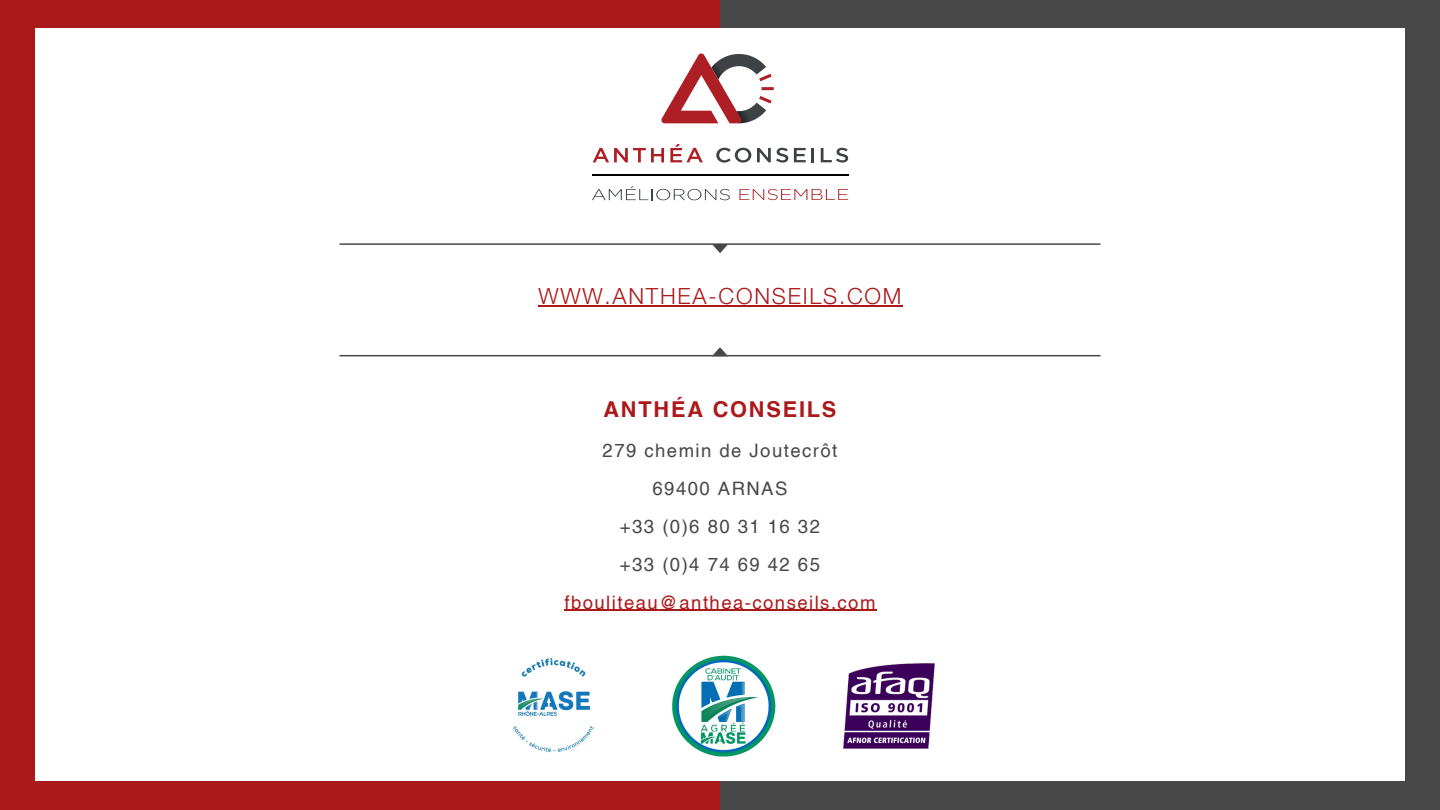
<style>
.page{position:relative;width:1440px;height:810px;background:#fff}
.page>*{position:absolute;margin:0;border:0;box-sizing:border-box;transform-origin:0 0}
.t1{font:300 22.4px "Helvetica Neue LT Std";letter-spacing:.08em;color:#ac191b}
.t2{font:700 21.9px "Helvetica";letter-spacing:.08em;color:#ac191b}
.t3{font:18.5px "Helvetica";letter-spacing:.08em;color:#494849}
.t4{font:18.5px "Helvetica";letter-spacing:.08em;color:#ac191b}
</style>
<div class="page">
<div style="left:0;top:0;width:720px;height:810px;background:#ac191b"></div>
<div style="left:720px;top:0;width:720px;height:810px;background:#494849"></div>
<div style="left:35px;top:29px;width:1370px;height:752px;background:#fff"></div>
<img style="left:843px;top:664px;width:92px;height:84px">
<img style="left:513px;top:658px;width:81px;height:94px">
<img style="left:672px;top:655px;width:104px;height:102px">
<hr style="left:564px;top:610px;width:313px;height:1px;background:#ac191b">
<hr style="left:340px;top:243px;width:760px;height:2px;background:#494849">
<hr style="left:340px;top:355px;width:760px;height:1px;background:#494849">
<svg style="left:713px;top:245px;width:15px;height:8px"></svg>
<hr style="left:538px;top:305px;width:365px;height:1px;background:#ac191b">
<svg style="left:712px;top:347px;width:16px;height:8px"></svg>
<svg style="left:593px;top:148px;width:71px;height:14px"></svg>
<svg style="left:670px;top:144px;width:33px;height:18px"></svg>
<svg style="left:592px;top:186px;width:138px;height:14px"></svg>
<svg style="left:661px;top:53px;width:113px;height:70px"></svg>
<svg style="left:592px;top:175px;width:256px;height:1px"></svg>
<svg style="left:716px;top:148px;width:35px;height:15px"></svg>
<svg style="left:757px;top:148px;width:31px;height:15px"></svg>
<svg style="left:794px;top:148px;width:12px;height:14px"></svg>
<hr style="left:811px;top:148px;width:3px;height:14px;background:#3e4244">
<svg style="left:821px;top:148px;width:27px;height:15px"></svg>
<svg style="left:739px;top:189px;width:109px;height:11px"></svg>
<p class="t1" style="left:538px;top:288px;width:365px">WWW.ANTHEA-CONSEILS.COM</p>
<p class="t2" style="left:603px;top:396px;width:235px">ANTHÉA CONSEILS</p>
<p class="t3" style="left:603px;top:440px;width:236px">279 chemin de Joutecrôt</p>
<p class="t3" style="left:653px;top:478px;width:136px">69400 ARNAS</p>
<h2 class="t3" style="left:620px;top:516px;width:202px">+33 (0)6 80 31 16 32</h2>
<h1 class="t3" style="left:620px;top:553px;width:202px">+33 (0)4 74 69 42 65</h1>
<p class="t4" style="left:564px;top:591px;width:313px">fbouliteau@anthea-conseils.com</p>
</div>
